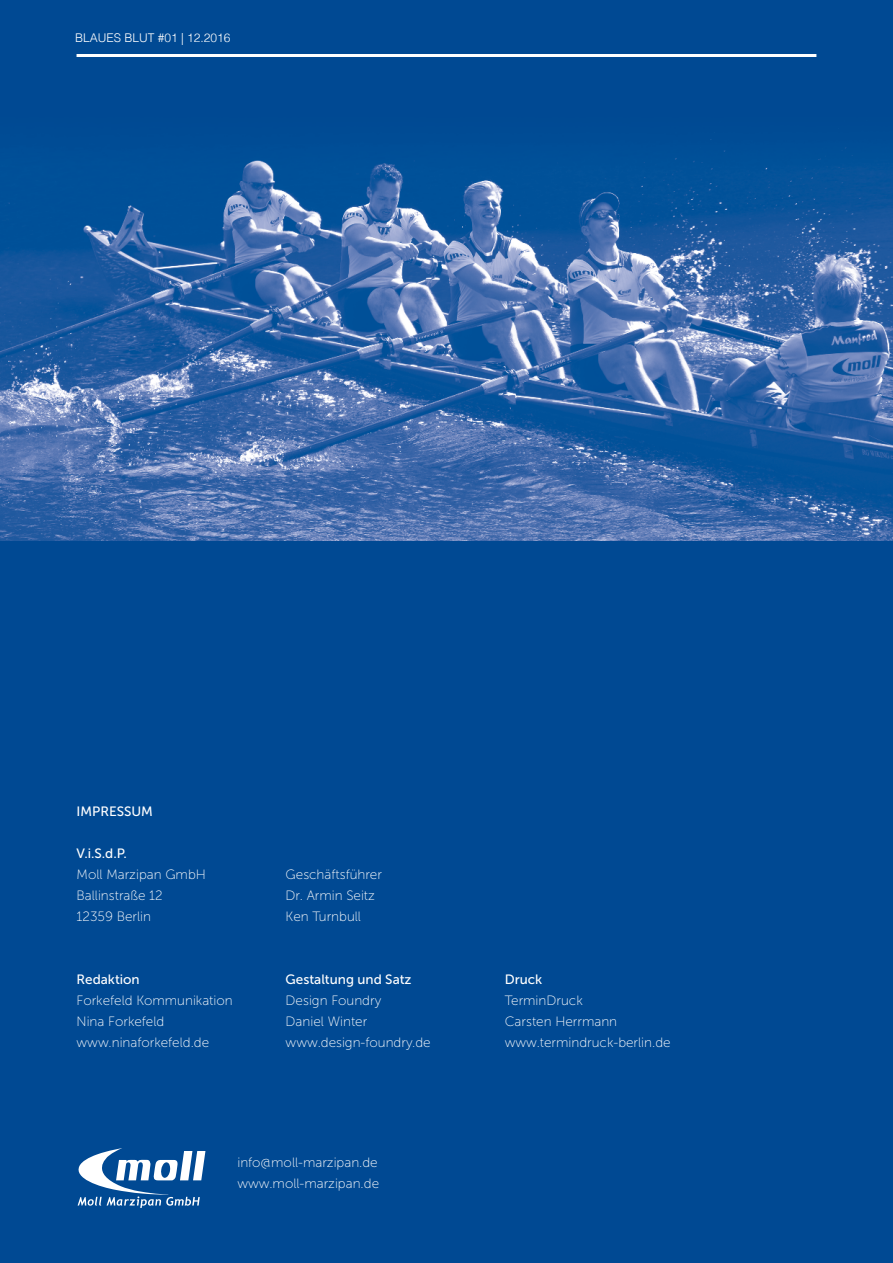
<style>
.page{position:relative;width:893px;height:1263px;background:#004993}
.page>*{position:absolute;margin:0;border:0;box-sizing:border-box;transform-origin:0 0}
.t1{font:13.5px/21px "Museo Sans 100";color:#fff}
.t2{font:13.5px "Museo Sans 500";color:#fff}
.t3{font:300 12px "Helvetica";color:#fff}
</style>
<div class="page">
<img style="left:0;top:54px;width:893px;height:486px">
<svg style="left:78px;top:1148px;width:127px;height:60px"></svg>
<hr style="left:77px;top:54px;width:739px;height:3px;background:#fff">
<p class="t3" style="left:75px;top:33px;width:157px">BLAUES BLUT #01 | 12.2016</p>
<p class="t2" style="left:77px;top:803px;width:78px">IMPRESSUM</p>
<p class="t2" style="left:77px;top:845px;width:52px">V.i.S.d.P.</p>
<p class="t1" style="left:77px;top:864px;width:131px">Moll Marzipan GmbH<br>Ballinstraße 12<br>12359 Berlin</p>
<p class="t1" style="left:286px;top:864px;width:98px">Geschäftsführer<br>Dr. Armin Seitz<br>Ken Turnbull</p>
<p class="t2" style="left:77px;top:972px;width:65px">Redaktion</p>
<p class="t1" style="left:77px;top:990px;width:158px">Forkefeld Kommunikation<br>Nina Forkefeld www.ninaforkefeld.de</p>
<p class="t2" style="left:286px;top:972px;width:127px">Gestaltung und Satz</p>
<p class="t1" style="left:286px;top:990px;width:147px">Design Foundry<br>Daniel Winter www.design-foundry.de</p>
<p class="t1" style="left:237px;top:1152px;width:143px">info@moll-marzipan.de www.moll-marzipan.de</p>
<p class="t2" style="left:505px;top:972px;width:39px">Druck</p>
<p class="t1" style="left:505px;top:990px;width:167px">TerminDruck<br>Carsten Herrmann www.termindruck-berlin.de</p>
</div>
